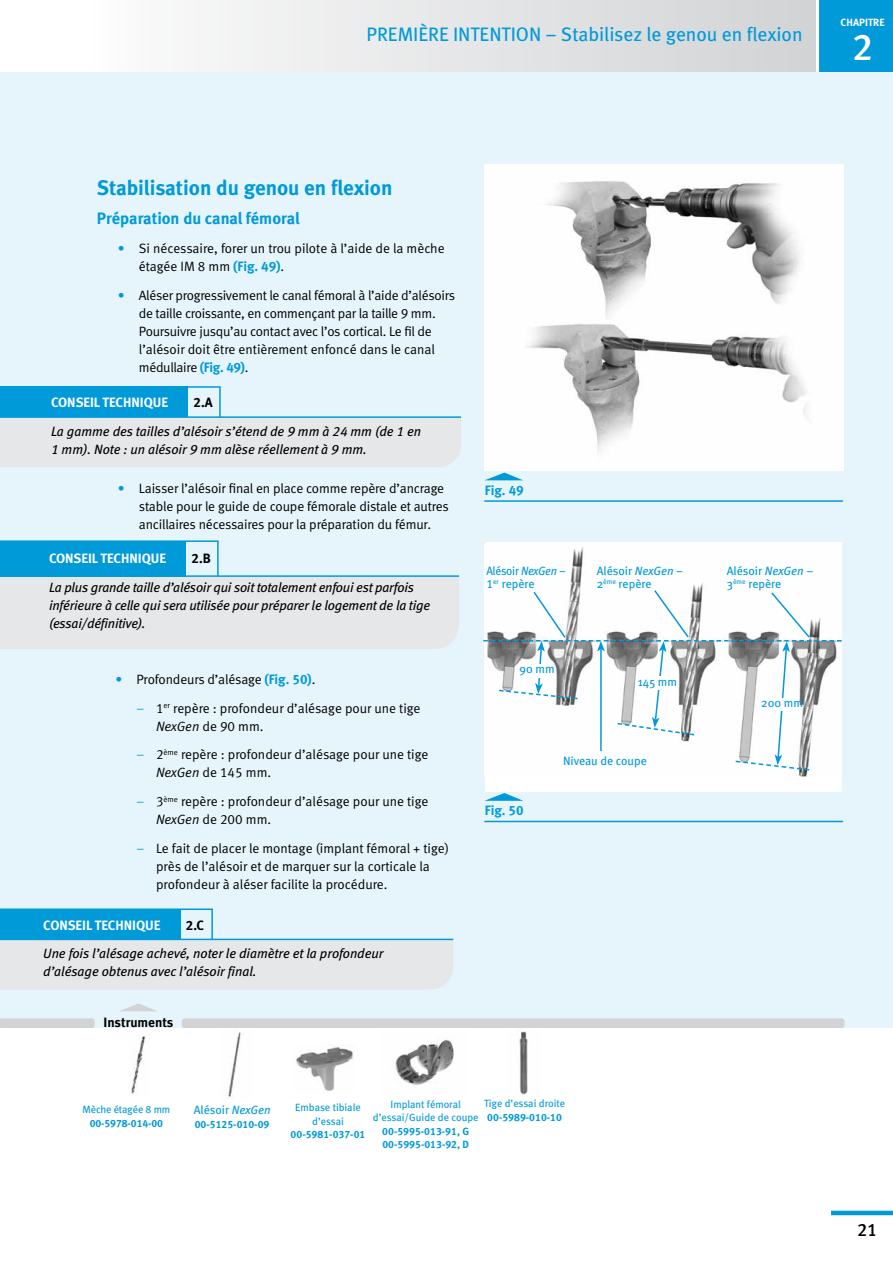
<style>
.page{position:relative;width:893px;height:1263px;background:#fff}
.page>*{position:absolute;margin:0;border:0;box-sizing:border-box;transform-origin:0 0}
.t1{font:37.5px "Meta Medium Expert";color:#fff}
.t2{font:21px "Meta Bold LF";color:#009ad9}
.t3{font:19.5px "Meta Book LF";color:#009ad9}
.t4{font:18px "Meta Medium LF";color:#000}
.t5{font:16.5px "Meta Bold LF";color:#009ad9}
.t6{font:13.5px/18px "Meta Normal LF";letter-spacing:-.01em;color:#000}
.t7{font:italic 13.5px/18px "Meta Book LF";letter-spacing:-.01em;color:#000}
.t8{font:13.5px "Meta Bold LF";color:#fff}
.t9{font:13.5px "Meta Bold LF";color:#000}
.t10{font:13.5px "Meta Bold LF";color:#009ad9}
.t11{font:12px "Meta";color:#009ad9}
.t12{font:12px "Meta Book LF";color:#009ad9}
.t13{font:12px/13.5px "Meta Book LF";letter-spacing:-.02em;color:#009ad9;scale:.96 1}
.t14{font:10.5px/13.5px "Meta Bold LF";color:#009ad9}
.t15{font:10.5px/13.5px "Meta";letter-spacing:-.005em;color:#009ad9;text-align:center}
.t16{font:10.5px "Meta Bold LF";color:#fff}
.s1{color:#009ad9}
.s2{font-family:"Meta Bold LF";color:#009ad9}
.s3{font-style:italic}
</style>
<div class="page">
<hr style="left:831px;top:1211px;width:62px;height:4px;background:#009ad9">
<div style="left:85px;top:0;width:731px;height:72px;background:linear-gradient(to right,#fcfcfd,#d1d3d4)"></div>
<div style="left:819px;top:0;width:74px;height:72px;background:#009ad9"></div>
<div style="left:0;top:72px;width:893px;height:955px;background:#e6f5fb"></div>
<div style="left:485px;top:542px;width:356px;height:249px;background:#fff"></div>
<img style="left:570px;top:547px;width:238px;height:229px">
<svg style="left:483px;top:588px;width:358px;height:183px"></svg>
<div style="left:774px;top:698px;width:19px;height:12px;background:#fff"></div>
<img style="left:484px;top:319px;width:358px;height:151px">
<hr style="left:484px;top:500px;width:359px;height:2px;background:#009ad9">
<svg style="left:485px;top:473px;width:37px;height:7px"></svg>
<img style="left:484px;top:164px;width:360px;height:155px">
<hr style="left:484px;top:821px;width:359px;height:1px;background:#009ad9">
<svg style="left:484px;top:793px;width:39px;height:8px"></svg>
<div style="left:182px;top:1018px;width:662px;height:10px;background:#d1d3d4;border-radius:3px"></div>
<svg style="left:0;top:1018px;width:95px;height:10px"></svg>
<svg style="left:120px;top:1003px;width:36px;height:8px"></svg>
<div style="left:0;top:387px;width:188px;height:30px;background:#009ad9"></div>
<div style="left:0;top:418px;width:461px;height:49px;background:#e6e7e8"></div>
<hr style="left:0;top:386px;width:221px;height:2px;background:#009ad9">
<hr style="left:0;top:416px;width:461px;height:2px;background:#009ad9">
<hr style="left:219px;top:387px;width:2px;height:30px;background:#009ad9">
<div style="left:0;top:541px;width:186px;height:35px;background:#009ad9"></div>
<div style="left:0;top:577px;width:459px;height:72px;background:#e6e7e8"></div>
<hr style="left:0;top:540px;width:219px;height:2px;background:#009ad9">
<hr style="left:0;top:575px;width:459px;height:2px;background:#009ad9">
<hr style="left:217px;top:541px;width:2px;height:35px;background:#009ad9">
<div style="left:0;top:909px;width:180px;height:30px;background:#009ad9"></div>
<div style="left:0;top:940px;width:453px;height:49px;background:#e6e7e8"></div>
<hr style="left:0;top:908px;width:213px;height:2px;background:#009ad9">
<hr style="left:0;top:939px;width:453px;height:1px;background:#009ad9">
<hr style="left:211px;top:909px;width:2px;height:30px;background:#009ad9">
<img style="left:395px;top:1039px;width:59px;height:46px">
<img style="left:296px;top:1045px;width:57px;height:46px">
<img style="left:519px;top:1031px;width:9px;height:64px">
<img style="left:129px;top:1036px;width:17px;height:58px">
<img style="left:228px;top:1032px;width:13px;height:65px">
<div style="left:83px;top:0;width:731px;height:70px;background:linear-gradient(to right,#fcfdfd,#d1d3d4)"></div>
<p class="t16" style="left:841px;top:16px;width:45px">CHAPITRE</p>
<h1 class="t1" style="left:855px;top:25px;width:16px">1</h1>
<h3 class="t3" style="left:366px;top:23px;width:438px">PREMIÈRE INTENTION – Stabilisez le genou en flexion</h3>
<h3 class="t3" style="left:462px;top:26px;width:342px">RÉVISION – Stabilisez le genou en flexion</h3>
<h1 class="t1" style="left:852px;top:25px;width:22px">2</h1>
<h3 class="t3" style="left:485px;top:25px;width:320px">Etablissement de la plate-forme tibiale</h3>
<h2 class="t2" style="left:97px;top:175px;width:297px">Stabilisation du genou en flexion</h2>
<p class="t5" style="left:97px;top:208px;width:204px">Préparation du canal fémoral</p>
<p class="t6" style="left:139px;top:239px;width:307px;text-indent:-21px"><span class="s1">•</span> Si nécessaire, forer un trou pilote à l’aide de la mèche étagée IM 8 mm <span class="s2">(Fig. 49)</span>.</p>
<p class="t6" style="left:139px;top:286px;width:318px;text-indent:-21px"><span class="s1">•</span> Aléser progressivement le canal fémoral à l’aide d’alésoirs de taille croissante, en commençant par la taille 9 mm.<br>Poursuivre jusqu’au contact avec l’os cortical. Le fil de l’alésoir doit être entièrement enfoncé dans le canal médullaire <span class="s2">(Fig. 49)</span>.</p>
<p class="t8" style="left:51px;top:394px;width:119px">CONSEIL TECHNIQUE</p>
<p class="t9" style="left:194px;top:394px;width:21px">2.A</p>
<p class="t7" style="left:51px;top:422px;width:372px">La gamme des tailles d’alésoir s’étend de 9 mm à 24 mm (de 1 en<br>1 mm). Note : un alésoir 9 mm alèse réellement à 9 mm.</p>
<p class="t6" style="left:139px;top:479px;width:312px;text-indent:-21px"><span class="s1">•</span> Laisser l’alésoir final en place comme repère d’ancrage stable pour le guide de coupe fémorale distale et autres ancillaires nécessaires pour la préparation du fémur.</p>
<p class="t10" style="left:485px;top:482px;width:40px">Fig. 49</p>
<p class="t8" style="left:49px;top:550px;width:119px">CONSEIL TECHNIQUE</p>
<p class="t9" style="left:192px;top:550px;width:21px">2.B</p>
<p class="t7" style="left:49px;top:578px;width:383px">La plus grande taille d’alésoir qui soit totalement enfoui est parfois inférieure à celle qui sera utilisée pour préparer le logement de la tige (essai/définitive).</p>
<p class="t6" style="left:116px;top:670px;width:202px"><span class="s1">•</span> Profondeurs d’alésage <span class="s2">(Fig. 50)</span>.</p>
<p class="t6" style="left:156px;top:699px;width:266px;text-indent:-19px"><span class="s1">–</span> 1<sup>er</sup> repère : profondeur d’alésage pour une tige<br><span class="s3">NexGen</span> de 90 mm.</p>
<p class="t6" style="left:156px;top:745px;width:274px;text-indent:-20px"><span class="s1">–</span> 2<sup>ème</sup> repère : profondeur d’alésage pour une tige<br><span class="s3">NexGen</span> de 145 mm.</p>
<p class="t6" style="left:156px;top:792px;width:274px;text-indent:-20px"><span class="s1">–</span> 3<sup>ème</sup> repère : profondeur d’alésage pour une tige<br><span class="s3">NexGen</span> de 200 mm.</p>
<p class="t6" style="left:156px;top:839px;width:294px;text-indent:-19px"><span class="s1">–</span> Le fait de placer le montage (implant fémoral + tige) près de l’alésoir et de marquer sur la corticale la profondeur à aléser facilite la procédure.</p>
<p class="t8" style="left:43px;top:917px;width:119px">CONSEIL TECHNIQUE</p>
<p class="t9" style="left:186px;top:917px;width:20px">2.C</p>
<p class="t7" style="left:43px;top:944px;width:342px">Une fois l’alésage achevé, noter le diamètre et la profondeur d’alésage obtenus avec l’alésoir final.</p>
<p class="t9" style="left:104px;top:1014px;width:71px">Instruments</p>
<p class="t13" style="left:486px;top:563px;width:84px">Alésoir <span class="s3">NexGen</span> –<br>1<sup>er</sup> repère</p>
<p class="t12" style="left:727px;top:563px;width:88px">Alésoir <span class="s3">NexGen</span> –</p>
<p class="t12" style="left:597px;top:563px;width:88px">Alésoir <span class="s3">NexGen</span> –</p>
<p class="t11" style="left:597px;top:577px;width:56px">2<sup>ème</sup> repère</p>
<p class="t11" style="left:727px;top:577px;width:56px">3<sup>ème</sup> repère</p>
<p class="t11" style="left:519px;top:662px;width:37px">90 mm</p>
<p class="t11" style="left:638px;top:675px;width:41px">145 mm</p>
<p class="t10" style="left:485px;top:802px;width:40px">Fig. 50</p>
<p class="t11" style="left:563px;top:753px;width:85px">Niveau de coupe</p>
<p class="t11" style="left:761px;top:696px;width:43px">200 mm</p>
<p class="t15" style="left:83px;top:1103px;width:89px">Mèche étagée 8 mm</p>
<p class="t14" style="left:90px;top:1116px;width:75px">00-5978-014-00</p>
<p class="t12" style="left:194px;top:1103px;width:78px">Alésoir <span class="s3">NexGen</span></p>
<p class="t14" style="left:195px;top:1117px;width:76px">00-5125-010-09</p>
<p class="t15" style="left:295px;top:1101px;width:67px">Embase tibiale d’essai</p>
<p class="t14" style="left:291px;top:1128px;width:76px">00-5981-037-01</p>
<p class="t15" style="left:484px;top:1097px;width:83px">Tige d’essai droite</p>
<p class="t14" style="left:487px;top:1110px;width:76px">00-5989-010-10</p>
<p class="t15" style="left:373px;top:1097px;width:107px">Implant fémoral d’essai/Guide de coupe</p>
<p class="t14" style="left:382px;top:1124px;width:88px">00-5995-013-91, G<br>00-5995-013-92, D</p>
<h3 class="t4" style="left:857px;top:1219px;width:22px">21</h3>
</div>
